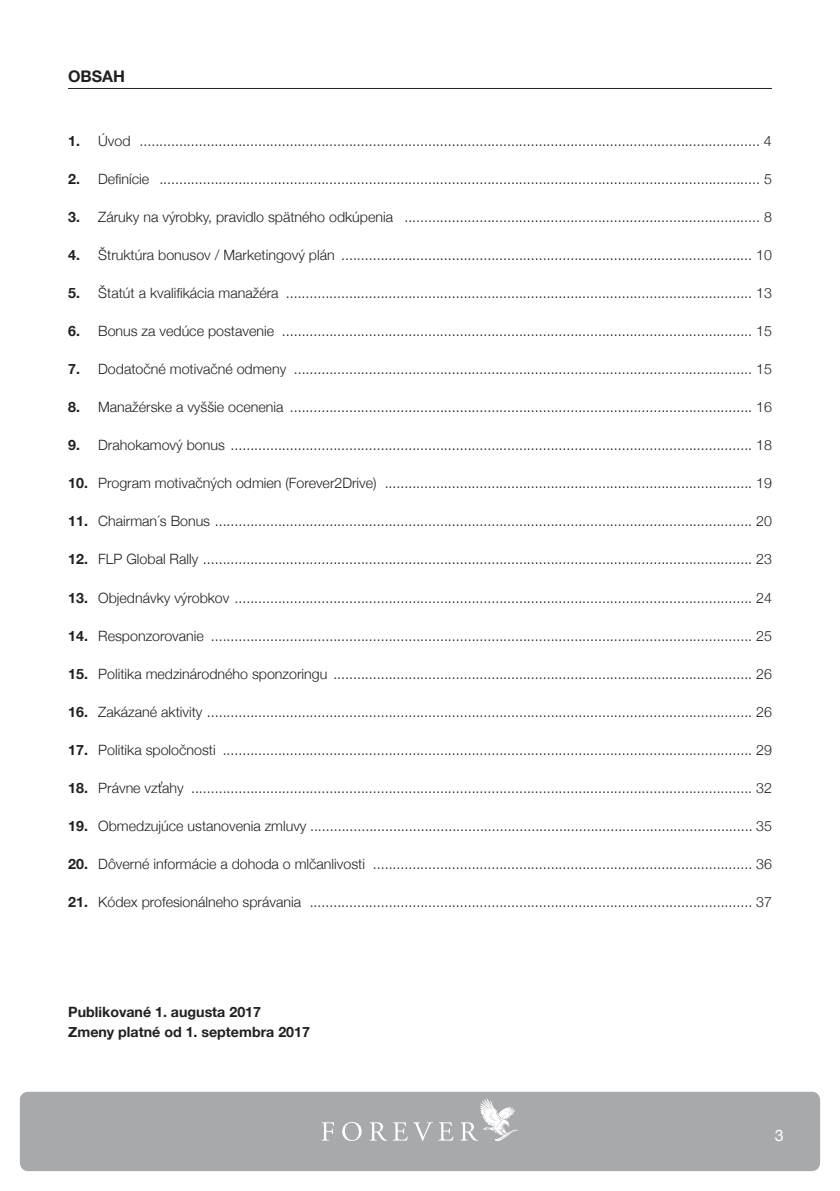
<style>
.page{position:relative;width:840px;height:1191px;background:#fff}
.page>*{position:absolute;margin:0;border:0;box-sizing:border-box;transform-origin:0 0}
.t1{font:700 16px "Helvetica Neue";color:#231f20}
.t2{font:16px "Helvetica Neue";color:#fff}
.t3{font:300 14.2px "Helvetica Neue";color:#231f20}
.t4{font:700 14.2px/20px "Helvetica Neue";color:#231f20}
.s1{font-weight:700}
.s2{font-weight:300}
</style>
<div class="page">
<div style="left:20px;top:1091px;width:799px;height:80px;background:#a8a9ad;border-radius:9px"></div>
<svg style="left:321px;top:1122px;width:13px;height:18px"></svg>
<svg style="left:342px;top:1122px;width:19px;height:19px"></svg>
<svg style="left:370px;top:1122px;width:37px;height:18px"></svg>
<svg style="left:413px;top:1122px;width:19px;height:19px"></svg>
<svg style="left:439px;top:1122px;width:14px;height:18px"></svg>
<svg style="left:460px;top:1098px;width:58px;height:43px"></svg>
<hr style="left:68px;top:88px;width:703px;height:1px;background:#231f20">
<p class="t1" style="left:68px;top:64px;width:58px">OBSAH</p>
<p class="t3" style="left:68px;top:130px;width:704px"><span class="s1">1.</span> Úvod ............................................................................................................................................................. 4</p>
<p class="t3" style="left:68px;top:168px;width:704px"><span class="s1">2.</span> Definície ........................................................................................................................................................ 5</p>
<p class="t3" style="left:68px;top:206px;width:704px"><span class="s1">3.</span> Záruky na výrobky, pravidlo spätného odkúpenia .......................................................................................... 8</p>
<p class="t3" style="left:68px;top:244px;width:704px"><span class="s1">4.</span> Štruktúra bonusov / Marketingový plán ........................................................................................................ 10</p>
<p class="t3" style="left:68px;top:282px;width:704px"><span class="s1">5.</span> Štatút a kvalifikácia manažéra ...................................................................................................................... 13</p>
<p class="t3" style="left:68px;top:320px;width:704px"><span class="s1">6.</span> Bonus za vedúce postavenie ....................................................................................................................... 15</p>
<p class="t3" style="left:68px;top:358px;width:704px"><span class="s1">7.</span> Dodatočné motivačné odmeny .................................................................................................................... 15</p>
<p class="t3" style="left:68px;top:396px;width:704px"><span class="s1">8.</span> Manažérske a vyššie ocenenia ..................................................................................................................... 16</p>
<p class="t3" style="left:68px;top:434px;width:704px"><span class="s1">9.</span> Drahokamový bonus .................................................................................................................................... 18</p>
<p class="t3" style="left:68px;top:472px;width:704px"><span class="s1">10.</span> Program motivačných odmien (Forever2Drive) ............................................................................................. 19</p>
<p class="t3" style="left:68px;top:510px;width:704px"><span class="s1">11.</span> Chairman´s Bonus ........................................................................................................................................ 20</p>
<p class="t4" style="left:68px;top:550px;width:33px">12. <span class="s2">FLP</span></p>
<p class="t3" style="left:126px;top:548px;width:646px">Global Rally ........................................................................................................................................... 23</p>
<p class="t3" style="left:68px;top:586px;width:704px"><span class="s1">13.</span> Objednávky výrobkov ................................................................................................................................... 24</p>
<p class="t3" style="left:68px;top:624px;width:704px"><span class="s1">14.</span> Responzorovanie ......................................................................................................................................... 25</p>
<p class="t3" style="left:68px;top:662px;width:704px"><span class="s1">15.</span> Politika medzinárodného sponzoringu .......................................................................................................... 26</p>
<p class="t3" style="left:68px;top:700px;width:704px"><span class="s1">16.</span> Zakázané aktivity .......................................................................................................................................... 26</p>
<p class="t3" style="left:68px;top:738px;width:704px"><span class="s1">17.</span> Politika spoločnosti ...................................................................................................................................... 29</p>
<p class="t3" style="left:68px;top:776px;width:704px"><span class="s1">18.</span> Právne vzťahy .............................................................................................................................................. 32</p>
<p class="t3" style="left:68px;top:814px;width:704px"><span class="s1">19.</span> Obmedzujúce ustanovenia zmluvy ................................................................................................................ 35</p>
<p class="t3" style="left:68px;top:852px;width:704px"><span class="s1">20.</span> Dôverné informácie a dohoda o mlčanlivosti ................................................................................................ 36</p>
<p class="t3" style="left:68px;top:890px;width:704px"><span class="s1">21.</span> Kódex profesionálneho správania ................................................................................................................ 37</p>
<p class="t4" style="left:68px;top:1002px;width:243px">Publikované 1. augusta 2017<br>Zmeny platné od 1. septembra 2017</p>
<p class="t2" style="left:774px;top:1123px;width:10px">3</p>
</div>
